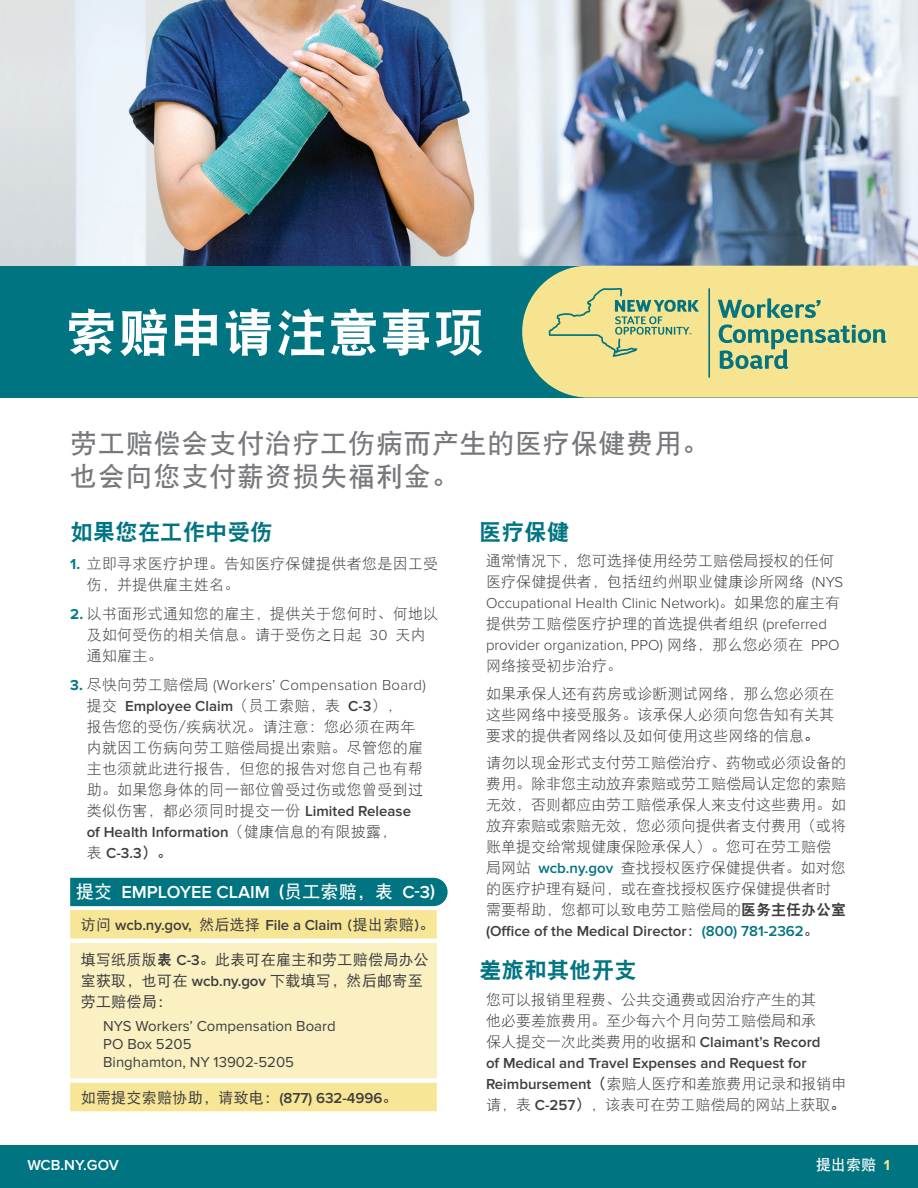
<style>
.page{position:relative;width:918px;height:1188px;background:#fff}
.page>*{position:absolute;margin:0;border:0;box-sizing:border-box;transform-origin:0 0}
.t1{font:51px "DF Hei W9";letter-spacing:.03em;color:#fff}
.No_Spacing{font:27px/33px "DF Hei W7";letter-spacing:.03em;color:#76787b}
.No_Spacing-2{font:22.5px "DF Hei W9";color:#007481}
.t2{font:600 18px "Proxima Nova";color:#fff}
.No_Spacing-3{font:15px/21px "DF Hei W3";letter-spacing:.01em;color:#3e3e3f}
.t3{font:15px/21px "DF Hei W5";letter-spacing:.02em;color:#3e3e3f}
.t4{font:15px "Proxima Nova";color:#3e3e3f}
.t5{font:600 15px "Proxima Nova";letter-spacing:-.005em;color:#3e3e3f}
.Body{font:600 15px "Proxima Nova";color:#fff}
.Body-2{font:15px "DF Hei W7";color:#fff}
.s1{font-family:"Proxima Nova";font-weight:700;color:#007d8a}
.s2{font-family:"Proxima Nova";font-weight:300}
.s3{font-family:"Proxima Nova";font-weight:600}
.s4{font-family:"DF Hei W7"}
.s5{font-family:"DF Hei W7";font-weight:400}
.s6{font-family:"DF Hei W5";font-weight:400}
.s7{font-family:"DFP Hei W9";font-weight:400}
.s8{font-family:"DFP Hei W5";font-weight:400}
.s9{font-family:"DFP Hei W9"}
.s10{font-family:"DF Hei W5"}
.s11{font-family:"Proxima Nova";font-weight:600;color:#007481}
.s12{font-family:"DFP Hei W3"}
.s13{font-family:"Proxima Nova";font-weight:700;color:#f7e389}
</style>
<div class="page">
<img style="left:0;top:0;width:918px;height:266px">
<div style="left:0;top:266px;width:918px;height:131px;background:#007481"></div>
<svg style="left:522px;top:266px;width:396px;height:132px;background:#e6dc8e"></svg>
<div style="left:70px;top:878px;width:378px;height:28px;background:#007481"></div>
<div style="left:70px;top:910px;width:367px;height:201px;background:#f8e697"></div>
<div style="left:70px;top:941px;width:367px;height:140px;background:#faf0c2"></div>
<div style="left:70px;top:938px;width:367px;height:5px;background:#fff"></div>
<div style="left:70px;top:1078px;width:367px;height:5px;background:#fff"></div>
<div style="left:0;top:1145px;width:918px;height:43px;background:#007481"></div>
<hr style="left:708px;top:288px;width:2px;height:90px;background:#057481">
<svg style="left:549px;top:288px;width:150px;height:69px;background:#d6d48d"></svg>
<svg style="left:718px;top:298px;width:103px;height:20px"></svg>
<svg style="left:719px;top:324px;width:167px;height:45px"></svg>
<p class="t1" style="left:66px;top:307px;width:420px">索赔申请注意事项</p>
<p class="No_Spacing" style="left:70px;top:427px;width:640px">劳工赔偿会支付治疗工伤病而产生的医疗保健费用。也会向您支付薪资损失福利金。</p>
<p class="No_Spacing-2" style="left:70px;top:520px;width:204px">如果您在工作中受伤</p>
<p class="No_Spacing-3" style="left:87px;top:553px;width:353px;text-indent:-16px"><span class="s1">1.</span> 立即寻求医疗护理。告知医疗保健提供者您是因工受伤，并提供雇主姓名。</p>
<p class="No_Spacing-3" style="left:87px;top:603px;width:353px;text-indent:-16px"><span class="s1">2.</span> 以书面形式通知您的雇主，提供关于您何时、何地以及如何受伤的相关信息。请于受伤之日起 <span class="s2">30</span> 天内通知雇主。</p>
<p class="No_Spacing-3" style="left:87px;top:674px;width:341px;text-indent:-16px"><span class="s1">3.</span> 尽快向劳工赔偿局 <span class="s2">(Workers’ Compensation Board)</span>提交 <span class="s3">Employee Claim</span>（员工索赔，表 <span class="s3">C-3</span>），<br>报告您的受伤/疾病状况。请注意：您必须在两年内就因工伤病向劳工赔偿局提出索赔。尽管您的雇主也须就此进行报告，但您的报告对您自己也有帮助。如果您身体的同一部位曾受过伤或您曾受到过类似伤害，都必须同时提交一份 <span class="s3">Limited Release of Health Information</span>（健康信息的有限披露，<br>表 <span class="s3">C-3.3</span><span class="s4">）。</span></p>
<p class="t2" style="left:76px;top:881px;width:361px"><span class="s5">提交</span> EMPLOYEE CLAIM (<span class="s5">员工索赔，表</span> C-3)</p>
<p class="t5" style="left:81px;top:917px;width:355px"><span class="s6">访问</span> wcb.ny.gov, <span class="s6">然后选择</span> File a Claim <span class="s7">(</span><span class="s8">提出索赔</span><span class="s7">)</span><span class="s6">。</span></p>
<p class="t3" style="left:81px;top:949px;width:350px">填写纸质版<span class="s9">表</span> <span class="s3">C-3</span>。此表可在雇主和劳工赔偿局办公室获取，也可在 <span class="s3">wcb.ny.gov</span> 下载填写，然后邮寄至劳工赔偿局：</p>
<p class="t4" style="left:103px;top:1018px;width:234px">NYS Workers’ Compensation Board</p>
<p class="t4" style="left:103px;top:1036px;width:90px">PO Box 5205</p>
<p class="t4" style="left:103px;top:1054px;width:192px">Binghamton, NY 13902-5205</p>
<p class="t3" style="left:81px;top:1087px;width:318px">如需提交索赔协助，请致电：<span class="s3">(877) 632-4996</span>。</p>
<p class="No_Spacing-2" style="left:479px;top:520px;width:91px">医疗保健</p>
<p class="No_Spacing-3" style="left:486px;top:550px;width:359px">通常情况下，您可选择使用经劳工赔偿局授权的任何医疗保健提供者，包括纽约州职业健康诊所网络 <span class="s2">(NYS<br>Occupational Health Clinic Network)</span>。如果您的雇主有提供劳工赔偿医疗护理的首选提供者组织 <span class="s2">(preferred provider organization, PPO)</span> 网络，那么您必须在 <span class="s2">PPO</span>网络接受初步治疗。</p>
<p class="No_Spacing-3" style="left:486px;top:683px;width:350px;text-align:justify">如果承保人还有药房或诊断测试网络，那么您必须在这些网络中接受服务。该承保人必须向您告知有关其要求的提供者网络以及如何使用这些网络的信息<span class="s10">。</span></p>
<p class="No_Spacing-3" style="left:486px;top:753px;width:361px">请勿以现金形式支付劳工赔偿治疗、药物或必须设备的费用。除非您主动放弃索赔或劳工赔偿局认定您的索赔无效，否则都应由劳工赔偿承保人来支付这些费用。如放弃索赔或索赔无效，您必须向提供者支付费用（或将账单提交给常规健康保险承保人）。您可在劳工赔偿局网站 <span class="s11">wcb.ny.gov</span> 查找授权医疗保健提供者。如对您的医疗护理有疑问，或在查找授权医疗保健提供者时需要帮助，您都可以致电劳工赔偿局的<span class="s9">医务主任办公室</span><span class="s3">(Office of the Medical Director</span><span class="s10">：</span><span class="s11">(800) 781-2362</span><span class="s10">。</span></p>
<p class="No_Spacing-2" style="left:479px;top:958px;width:159px">差旅和其他开支</p>
<p class="No_Spacing-3" style="left:486px;top:990px;width:362px">您可以报销里程费、公共交通费或因治疗产生的其<br>他必要差旅费用。至少每六个月向劳工赔偿局和承<br>保人提交一次此类费用的收据和 <span class="s3">Claimant’s Record<br>of Medical and Travel Expenses and Request for Reimbursement</span><span class="s10">（</span>索赔人医疗和差旅费用记录和报销申请，<span class="s12">表</span> <span class="s3">C-257</span><span class="s10">）</span>，该表可在劳工赔偿局的网站上获取<span class="s10">。</span></p>
<p class="Body" style="left:27px;top:1156px;width:93px">WCB.NY.GOV</p>
<p class="Body-2" style="left:816px;top:1157px;width:75px">提出索赔 <span class="s13">1</span></p>
</div>
